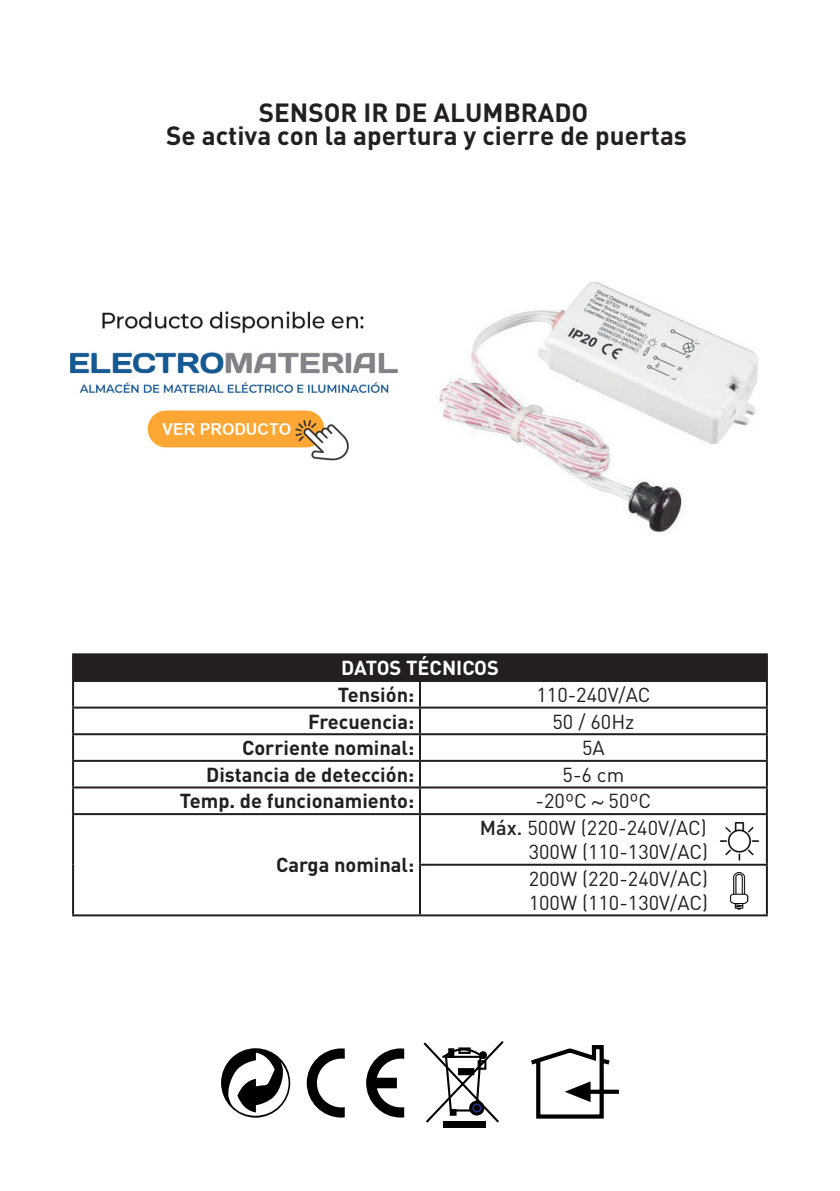
<style>
.page{position:relative;width:840px;height:1191px;background:#fff}
.page>*{position:absolute;margin:0;border:0;box-sizing:border-box;transform-origin:0 0}
.t1{font:700 26px/23px "DIN Pro";color:#231f20;text-align:center}
.t2{font:20px/24px "DIN Pro";color:#231f20;text-align:right}
.t3{font:700 20px "DIN Pro";color:#231f20}
.t4{font:700 20px "DIN Pro";color:#fff}
.s1{font-family:"Helvetica"}
.s2{font-weight:500}
</style>
<div class="page">
<svg style="left:531px;top:1045px;width:88px;height:74px"></svg>
<svg style="left:221px;top:1048px;width:69px;height:69px"></svg>
<svg style="left:423px;top:1041px;width:81px;height:84px"></svg>
<div style="left:443px;top:1121px;width:42px;height:7px;background:#000001"></div>
<svg style="left:306px;top:1048px;width:38px;height:69px"></svg>
<svg style="left:366px;top:1048px;width:38px;height:69px"></svg>
<div style="left:73px;top:654px;width:693px;height:27px;background:#231f20"></div>
<hr style="left:72px;top:653px;width:348px;height:2px;background:#231f20">
<hr style="left:72px;top:655px;width:2px;height:25px;background:#231f20">
<hr style="left:420px;top:653px;width:347px;height:2px;background:#231f20">
<hr style="left:765px;top:655px;width:2px;height:25px;background:#231f20">
<hr style="left:72px;top:680px;width:348px;height:2px;background:#231f20">
<hr style="left:72px;top:682px;width:2px;height:24px;background:#231f20">
<hr style="left:420px;top:680px;width:347px;height:2px;background:#231f20">
<hr style="left:419px;top:682px;width:2px;height:24px;background:#231f20">
<hr style="left:765px;top:682px;width:2px;height:24px;background:#231f20">
<hr style="left:72px;top:706px;width:348px;height:2px;background:#231f20">
<hr style="left:72px;top:708px;width:2px;height:25px;background:#231f20">
<hr style="left:420px;top:706px;width:347px;height:2px;background:#231f20">
<hr style="left:419px;top:708px;width:2px;height:25px;background:#231f20">
<hr style="left:765px;top:708px;width:2px;height:25px;background:#231f20">
<hr style="left:72px;top:733px;width:348px;height:2px;background:#231f20">
<hr style="left:72px;top:735px;width:2px;height:25px;background:#231f20">
<hr style="left:420px;top:733px;width:347px;height:2px;background:#231f20">
<hr style="left:419px;top:735px;width:2px;height:25px;background:#231f20">
<hr style="left:765px;top:735px;width:2px;height:25px;background:#231f20">
<hr style="left:72px;top:760px;width:348px;height:2px;background:#231f20">
<hr style="left:72px;top:762px;width:2px;height:24px;background:#231f20">
<hr style="left:420px;top:760px;width:347px;height:2px;background:#231f20">
<hr style="left:419px;top:762px;width:2px;height:24px;background:#231f20">
<hr style="left:765px;top:762px;width:2px;height:24px;background:#231f20">
<hr style="left:72px;top:786px;width:348px;height:2px;background:#231f20">
<hr style="left:72px;top:788px;width:2px;height:25px;background:#231f20">
<hr style="left:420px;top:786px;width:347px;height:2px;background:#231f20">
<hr style="left:419px;top:788px;width:2px;height:25px;background:#231f20">
<hr style="left:765px;top:788px;width:2px;height:25px;background:#231f20">
<hr style="left:72px;top:813px;width:348px;height:2px;background:#231f20">
<hr style="left:72px;top:815px;width:2px;height:49px;background:#231f20">
<hr style="left:420px;top:813px;width:347px;height:2px;background:#231f20">
<hr style="left:419px;top:815px;width:2px;height:48px;background:#231f20">
<hr style="left:765px;top:815px;width:2px;height:48px;background:#231f20">
<hr style="left:72px;top:864px;width:2px;height:50px;background:#231f20">
<hr style="left:419px;top:863px;width:348px;height:2px;background:#231f20">
<hr style="left:419px;top:865px;width:2px;height:49px;background:#231f20">
<hr style="left:765px;top:865px;width:2px;height:49px;background:#231f20">
<hr style="left:72px;top:914px;width:348px;height:2px;background:#231f20">
<hr style="left:420px;top:914px;width:347px;height:2px;background:#231f20">
<img style="left:439px;top:281px;width:319px;height:252px">
<img style="left:719px;top:822px;width:39px;height:38px">
<img style="left:730px;top:872px;width:17px;height:37px">
<img style="left:70px;top:311px;width:328px;height:150px">
<h1 class="t1" style="left:166px;top:100px;width:522px">SENSOR IR DE ALUMBRADO<br>Se activa con la apertura y cierre de puertas</h1>
<p class="t4" style="left:341px;top:654px;width:159px">DATOS TÉCNICOS</p>
<p class="t3" style="left:337px;top:681px;width:78px">Tensión:</p>
<p class="t2" style="left:536px;top:682px;width:115px">110-240V/AC</p>
<p class="t3" style="left:308px;top:707px;width:108px">Frecuencia:</p>
<p class="t2" style="left:552px;top:708px;width:83px">50 / 60Hz</p>
<p class="t3" style="left:242px;top:734px;width:174px">Corriente nominal:</p>
<p class="t2" style="left:581px;top:735px;width:24px">5A</p>
<p class="t3" style="left:206px;top:761px;width:209px">Distancia de detección:</p>
<p class="t2" style="left:562px;top:761px;width:63px">5-6 cm</p>
<p class="t3" style="left:180px;top:787px;width:236px">Temp. de funcionamiento:</p>
<p class="t2" style="left:535px;top:788px;width:117px">-20ºC <span class="s1">~</span> 50ºC</p>
<p class="t3" style="left:276px;top:851px;width:140px">Carga nominal:</p>
<p class="t2" style="left:479px;top:815px;width:229px"><span class="s2">Máx.</span> 500W (220-240V/AC)<br>300W (110-130V/AC)</p>
<p class="t2" style="left:528px;top:865px;width:181px;text-align:left">200W (220-240V/AC)<br>100W (110-130V/AC)</p>
</div>
